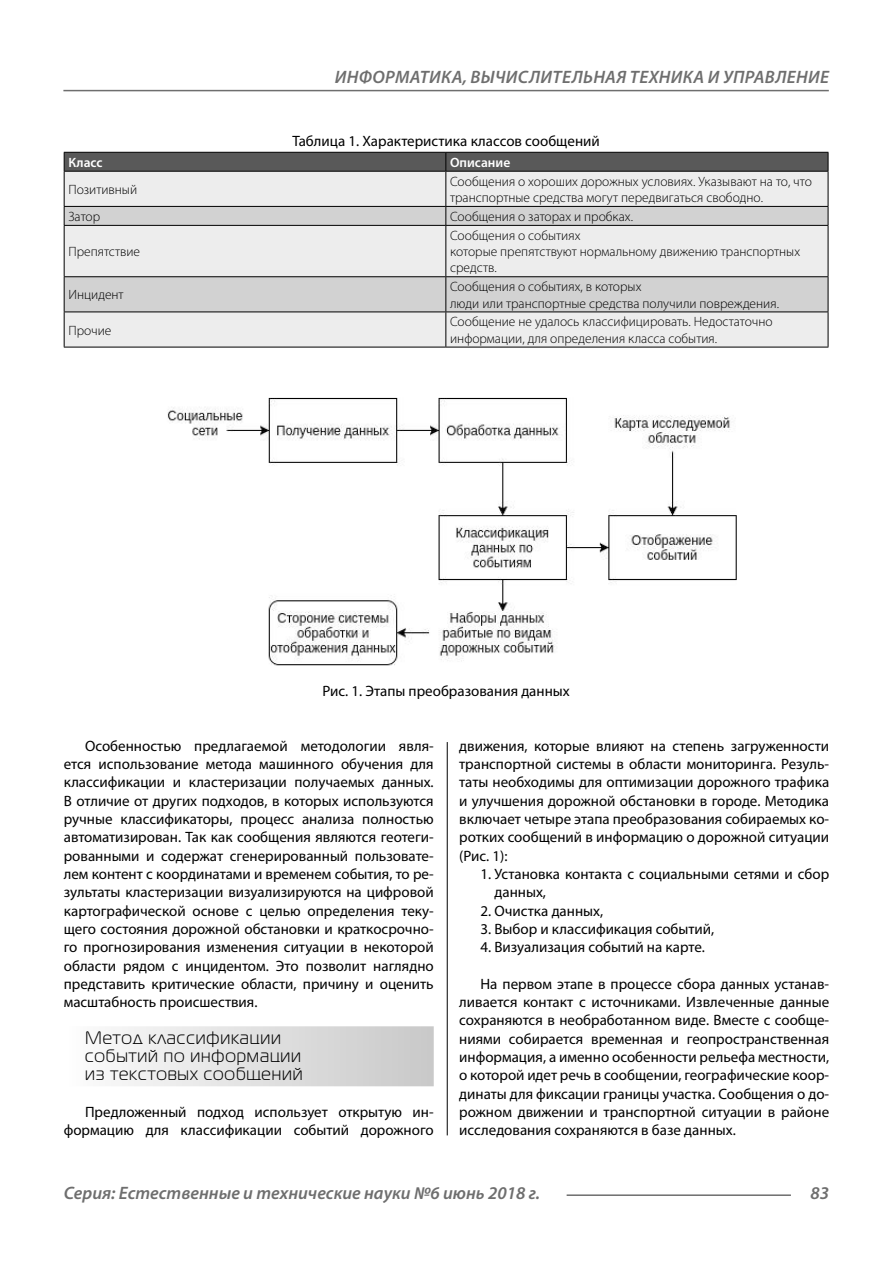
<style>
.page{position:relative;width:893px;height:1263px;background:#fff}
.page>*{position:absolute;margin:0;border:0;box-sizing:border-box;transform-origin:0 0}
.t1{font:italic 600 18px "Myriad Pro";letter-spacing:.005em;color:#6e6e6e}
.Subheaders_3lines{font:18px/18.3px "Magistral C";letter-spacing:.05em;color:#000}
.Normal{font:15px/18.3px "Myriad Pro";color:#000;text-align:justify}
.podpis{font:15px "Myriad Pro";color:#000}
.Tab_content{font:300 13.5px/16.2px "Myriad Pro";color:#000}
.Tab_header{font:600 13.5px "Myriad Pro";color:#fff}
</style>
<div class="page">
<hr style="left:63px;top:90px;width:766px;height:1px;background:#6e6e6e">
<hr style="left:567px;top:1194px;width:224px;height:2px;background:#6e6e6e">
<div style="left:64px;top:1026px;width:370px;height:60px;background:linear-gradient(to right,#fdfdfd,#c8c8c8)"></div>
<div style="left:65px;top:172px;width:763px;height:175px;background:#ededed"></div>
<svg style="left:65px;top:207px;width:763px;height:105px;background:#dcdcdc"></svg>
<hr style="left:64px;top:172px;width:1px;height:34px;background:#000">
<hr style="left:445px;top:172px;width:1px;height:34px;background:#000">
<hr style="left:828px;top:172px;width:1px;height:34px;background:#000">
<hr style="left:64px;top:206px;width:382px;height:1px;background:#000">
<svg style="left:64px;top:207px;width:1px;height:18px"></svg>
<hr style="left:446px;top:206px;width:382px;height:1px;background:#000">
<svg style="left:445px;top:207px;width:1px;height:18px"></svg>
<svg style="left:828px;top:207px;width:1px;height:18px"></svg>
<hr style="left:64px;top:225px;width:382px;height:1px;background:#000">
<hr style="left:64px;top:226px;width:1px;height:50px;background:#000">
<hr style="left:446px;top:225px;width:382px;height:1px;background:#000">
<hr style="left:445px;top:226px;width:1px;height:50px;background:#000">
<hr style="left:828px;top:226px;width:1px;height:50px;background:#000">
<hr style="left:64px;top:276px;width:382px;height:1px;background:#000">
<hr style="left:64px;top:277px;width:1px;height:35px;background:#000">
<hr style="left:446px;top:276px;width:382px;height:1px;background:#000">
<hr style="left:445px;top:277px;width:1px;height:35px;background:#000">
<hr style="left:828px;top:277px;width:1px;height:35px;background:#000">
<hr style="left:64px;top:312px;width:382px;height:1px;background:#000">
<hr style="left:64px;top:312px;width:1px;height:35px;background:#000">
<hr style="left:446px;top:312px;width:382px;height:1px;background:#000">
<hr style="left:445px;top:312px;width:1px;height:35px;background:#000">
<hr style="left:828px;top:312px;width:1px;height:35px;background:#000">
<hr style="left:64px;top:347px;width:382px;height:1px;background:#000">
<hr style="left:446px;top:347px;width:382px;height:1px;background:#000">
<svg style="left:64px;top:152px;width:765px;height:19px;background:#545454"></svg>
<hr style="left:64px;top:171px;width:382px;height:1px;background:#000">
<hr style="left:446px;top:171px;width:382px;height:1px;background:#000">
<img style="left:167px;top:397px;width:570px;height:269px">
<hr style="left:447px;top:742px;width:1px;height:393px;background:#000">
<p class="t1" style="left:335px;top:66px;width:496px">ИНФОРМАТИКА, ВЫЧИСЛИТЕЛЬНАЯ ТЕХНИКА И УПРАВЛЕНИЕ</p>
<p class="podpis" style="left:292px;top:132px;width:309px">Таблица 1. Характеристика классов сообщений</p>
<p class="Tab_header" style="left:68px;top:154px;width:36px">Класс</p>
<p class="Tab_header" style="left:450px;top:154px;width:62px">Описание</p>
<p class="Tab_content" style="left:68px;top:181px;width:70px">Позитивный</p>
<p class="Tab_content" style="left:450px;top:173px;width:363px">Сообщения о хороших дорожных условиях. Указывают на то, что транспортные средства могут передвигаться свободно.</p>
<p class="Tab_content" style="left:68px;top:208px;width:33px">Затор</p>
<p class="Tab_content" style="left:450px;top:208px;width:184px">Сообщения о заторах и пробках.</p>
<p class="Tab_content" style="left:68px;top:243px;width:73px">Препятствие</p>
<p class="Tab_content" style="left:450px;top:227px;width:132px">Сообщения о событиях</p>
<p class="Tab_content" style="left:450px;top:243px;width:352px">которые препятствуют нормальному движению транспортных средств.</p>
<p class="Tab_content" style="left:68px;top:287px;width:57px">Инцидент</p>
<p class="Tab_content" style="left:68px;top:322px;width:45px">Прочие</p>
<p class="Tab_content" style="left:450px;top:279px;width:193px">Сообщения о событиях, в которых</p>
<p class="Tab_content" style="left:450px;top:295px;width:330px">люди или транспортные средства получили повреждения.</p>
<p class="Tab_content" style="left:450px;top:314px;width:324px">Сообщение не удалось классифицировать. Недостаточно</p>
<p class="Tab_content" style="left:450px;top:330px;width:269px">информации, для определения класса события.</p>
<p class="podpis" style="left:322px;top:681px;width:249px">Рис. 1. Этапы преобразования данных</p>
<p class="Normal" style="left:64px;top:736px;width:371px;text-indent:21px">Особенностью предлагаемой методологии явля&shy;ется использование метода машинного обучения для классификации и кластеризации получаемых данных.<br>В отличие от других подходов, в которых используются ручные классификаторы, процесс анализа полностью автоматизирован. Так как сообщения являются геотеги&shy;рованными и содержат сгенерированный пользовате&shy;лем контент с координатами и временем события, то ре&shy;зультаты кластеризации визуализируются на цифровой картографической основе с целью определения теку&shy;щего состояния дорожной обстановки и краткосрочно&shy;го прогнозирования изменения ситуации в некоторой области рядом с инцидентом. Это позволит наглядно представить критические области, причину и оценить масштабность происшествия.</p>
<p class="Subheaders_3lines" style="left:85px;top:1028px;width:219px">Метод классификации событий по информации из текстовых сообщений</p>
<p class="Normal" style="left:64px;top:1103px;width:371px;text-align:right">Предложенный подход использует открытую ин&shy;формацию для классификации событий дорожного</p>
<p class="Normal" style="left:459px;top:736px;width:371px">движения, которые влияют на степень загруженности транспортной системы в области мониторинга. Резуль&shy;таты необходимы для оптимизации дорожного трафика и улучшения дорожной обстановки в городе. Методика включает четыре этапа преобразования собираемых ко&shy;ротких сообщений в информацию о дорожной ситуации (Рис. 1):</p>
<p class="Normal" style="left:494px;top:864px;width:336px;text-indent:-14px">1. Установка контакта с социальными сетями и сбор данных,</p>
<p class="Normal" style="left:480px;top:901px;width:124px">2. Очистка данных,</p>
<p class="Normal" style="left:480px;top:919px;width:235px">3. Выбор и классификация событий,</p>
<p class="Normal" style="left:480px;top:938px;width:226px">4. Визуализация событий на карте.</p>
<p class="Normal" style="left:459px;top:974px;width:371px;text-indent:21px">На первом этапе в процессе сбора данных устанав&shy;ливается контакт с источниками. Извлеченные данные сохраняются в необработанном виде. Вместе с сообще&shy;ниями собирается временная и геопространственная информация, а именно особенности рельефа местности, о которой идет речь в сообщении, географические коор&shy;динаты для фиксации границы участка. Сообщения о до&shy;рожном движении и транспортной ситуации в районе исследования сохраняются в базе данных.</p>
<p class="t1" style="left:64px;top:1182px;width:478px">Серия: Естественные и технические науки №6 июнь 2018 г.</p>
<p class="t1" style="left:810px;top:1182px;width:20px">83</p>
</div>
